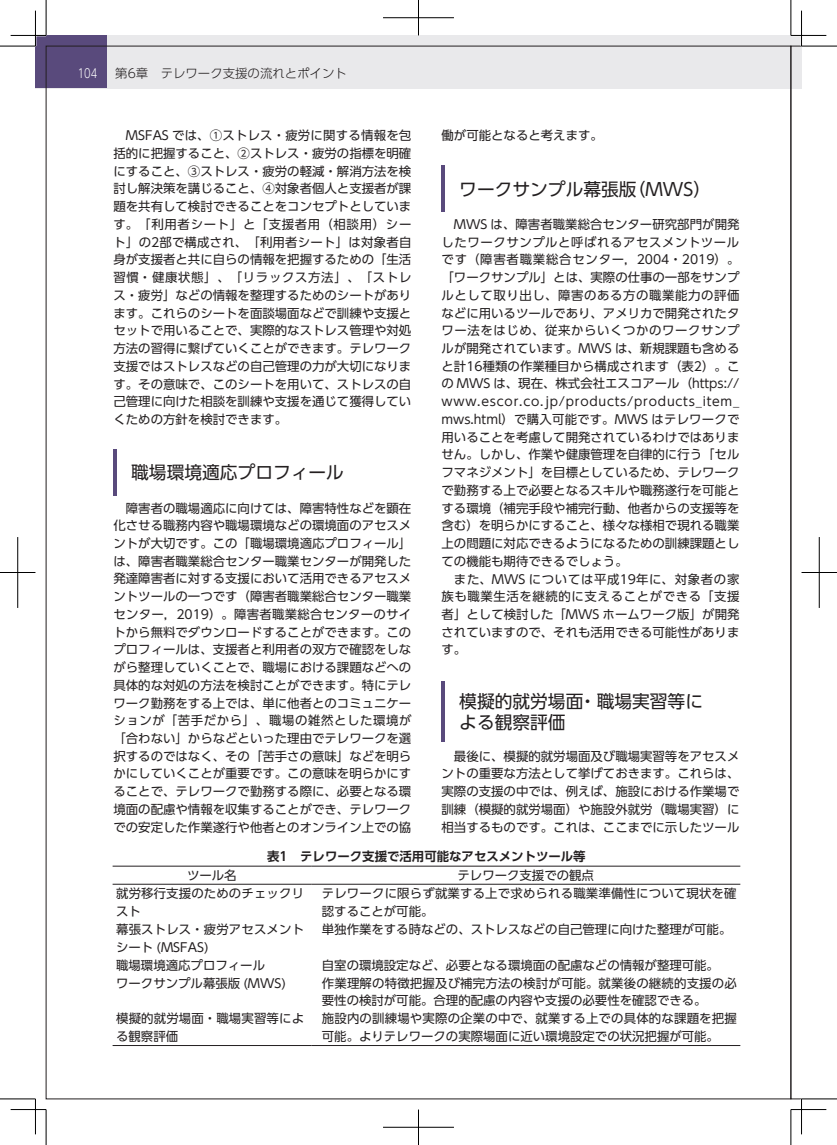
<style>
.page{position:relative;width:837px;height:1145px;background:#fff}
.page>*{position:absolute;margin:0;border:0;box-sizing:border-box;transform-origin:0 0}
.t1{font:17.75px/21.2px "UD Shin Go Pro";color:#231f20}
.t2{font:12.38px/17.8px "UD Shin Go Pro";color:#231f20}
.t3{font:700 12.38px "UD Shin Go Pro De";color:#231f20}
.t4{font:300 12.38px "UD Shin Go Pro";color:#231f20}
.t5{font:300 12.38px "UD Shin Go Pro";color:#fff;scale:.8 1}
</style>
<div class="page">
<div style="left:35px;top:35px;width:766px;height:54px;background:#e9e9eb"></div>
<div style="left:35px;top:35px;width:72px;height:53px;background:#594a7c"></div>
<hr style="left:113px;top:449px;width:4px;height:46px;background:#594a7c">
<hr style="left:441px;top:166px;width:4px;height:46px;background:#594a7c">
<hr style="left:441px;top:681px;width:4px;height:60px;background:#594a7c">
<hr style="left:112px;top:1045px;width:199px;height:1px;background:#231f20">
<hr style="left:311px;top:1045px;width:429px;height:1px;background:#231f20">
<hr style="left:112px;top:866px;width:199px;height:1px;background:#231f20">
<hr style="left:311px;top:866px;width:429px;height:1px;background:#231f20">
<hr style="left:112px;top:884px;width:199px;height:1px;background:#231f20">
<hr style="left:311px;top:884px;width:429px;height:1px;background:#231f20">
<svg style="left:790px;top:46px;width:11px;height:1053px"></svg>
<hr style="left:800px;top:11px;width:2px;height:35px;background:#fff">
<hr style="left:800px;top:1098px;width:2px;height:36px;background:#fff">
<hr style="left:0;top:46px;width:35px;height:1px;background:#000">
<hr style="left:801px;top:46px;width:35px;height:1px;background:#000">
<hr style="left:0;top:1098px;width:35px;height:1px;background:#000">
<hr style="left:801px;top:1098px;width:35px;height:1px;background:#000">
<hr style="left:46px;top:0;width:1px;height:35px;background:#000">
<hr style="left:46px;top:1109px;width:1px;height:35px;background:#000">
<hr style="left:790px;top:0;width:1px;height:35px;background:#000">
<hr style="left:790px;top:1109px;width:1px;height:35px;background:#000">
<hr style="left:11px;top:35px;width:35px;height:1px;background:#000">
<hr style="left:790px;top:35px;width:36px;height:1px;background:#000">
<hr style="left:11px;top:1109px;width:35px;height:1px;background:#000">
<hr style="left:790px;top:1109px;width:36px;height:1px;background:#000">
<hr style="left:35px;top:11px;width:1px;height:35px;background:#000">
<hr style="left:35px;top:1098px;width:1px;height:36px;background:#000">
<hr style="left:801px;top:11px;width:1px;height:35px;background:#000">
<hr style="left:801px;top:1098px;width:1px;height:36px;background:#000">
<hr style="left:383px;top:18px;width:71px;height:1px;background:#000">
<hr style="left:418px;top:0;width:1px;height:35px;background:#000">
<hr style="left:383px;top:1127px;width:71px;height:1px;background:#000">
<hr style="left:418px;top:1109px;width:1px;height:35px;background:#000">
<hr style="left:0;top:572px;width:35px;height:1px;background:#000">
<hr style="left:18px;top:537px;width:1px;height:71px;background:#000">
<hr style="left:801px;top:572px;width:35px;height:1px;background:#000">
<hr style="left:818px;top:537px;width:1px;height:71px;background:#000">
<p class="t5" style="left:78px;top:64px;width:26px">104</p>
<p class="t4" style="left:115px;top:64px;width:233px">第6章　テレワーク支援の流れとポイント</p>
<p class="t2" style="left:441px;top:126px;width:163px">働が可能となると考えます。</p>
<h1 class="t1" style="left:459px;top:178px;width:253px">ワークサンプル幕張版（MWS）</h1>
<p class="t2" style="left:441px;top:215px;width:299px;text-align:justify;text-indent:12px">MWS は、障害者職業総合センター研究部門が開発したワークサンプルと呼ばれるアセスメントツールです（障害者職業総合センター，2004・2019）。「ワークサンプル」とは、実際の仕事の一部をサンプルとして取り出し、障害のある方の職業能力の評価などに用いるツールであり、アメリカで開発されたタワー法をはじめ、従来からいくつかのワークサンプルが開発されています。MWS は、新規課題も含めると計16種類の作業種目から構成されます（表2）。この MWS は、現在、株式会社エスコアール（https:// www.escor.co.jp/products/products_item_ mws.html）で購入可能です。MWS はテレワークで用いることを考慮して開発されているわけではありません。しかし、作業や健康管理を自律的に行う「セルフマネジメント」を目標としているため、テレワークで勤務する上で必要となるスキルや職務遂行を可能とする環境（補完手段や補完行動、他者からの支援等を含む）を明らかにすること、様々な様相で現れる職業上の問題に対応できるようになるための訓練課題としての機能も期待できるでしょう。</p>
<p class="t2" style="left:441px;top:569px;width:299px;text-align:justify;text-indent:12px">また、MWS については平成19年に、対象者の家族も職業生活を継続的に支えることができる「支援者」として検討した「MWS ホームワーク版」が開発されていますので、それも活用できる可能性があります。</p>
<h1 class="t1" style="left:459px;top:690px;width:245px">模擬的就労場面・職場実習等による観察評価</h1>
<p class="t2" style="left:441px;top:746px;width:299px;text-align:justify;text-indent:12px">最後に、模擬的就労場面及び職場実習等をアセスメントの重要な方法として挙げておきます。これらは、実際の支援の中では、例えば、施設における作業場で訓練（模擬的就労場面）や施設外就労（職場実習）に相当するものです。これは、ここまでに示したツール</p>
<p class="t3" style="left:267px;top:846px;width:320px">表1　テレワーク支援で活用可能なアセスメントツール等</p>
<p class="t2" style="left:113px;top:126px;width:299px;text-align:justify;text-indent:12px">MSFAS では、①ストレス・疲労に関する情報を包括的に把握すること、②ストレス・疲労の指標を明確にすること、③ストレス・疲労の軽減・解消方法を検討し解決策を講じること、④対象者個人と支援者が課題を共有して検討できることをコンセプトとしています。「利用者シート」と「支援者用（相談用）シート」の2部で構成され、「利用者シート」は対象者自身が支援者と共に自らの情報を把握するための「生活習慣・健康状態」、「リラックス方法」、「ストレス・疲労」などの情報を整理するためのシートがあります。これらのシートを面談場面などで訓練や支援とセットで用いることで、実際的なストレス管理や対処方法の習得に繋げていくことができます。テレワーク支援ではストレスなどの自己管理の力が大切になります。その意味で、このシートを用いて、ストレスの自己管理に向けた相談を訓練や支援を通じて獲得していくための方針を検討できます。</p>
<h1 class="t1" style="left:131px;top:461px;width:214px">職場環境適応プロフィール</h1>
<p class="t2" style="left:113px;top:498px;width:299px;text-align:justify;text-indent:12px">障害者の職場適応に向けては、障害特性などを顕在化させる職務内容や職場環境などの環境面のアセスメントが大切です。この「職場環境適応プロフィール」は、障害者職業総合センター職業センターが開発した発達障害者に対する支援において活用できるアセスメントツールの一つです（障害者職業総合センター職業センター，2019）。障害者職業総合センターのサイトから無料でダウンロードすることができます。このプロフィールは、支援者と利用者の双方で確認をしながら整理していくことで、職場における課題などへの具体的な対処の方法を検討ことができます。特にテレワーク勤務をする上では、単に他者とのコミュニケーションが「苦手だから」、職場の雑然とした環境が「合わない」からなどといった理由でテレワークを選択するのではなく、その「苦手さの意味」などを明らかにしていくことが重要です。この意味を明らかにすることで、テレワークで勤務する際に、必要となる環境面の配慮や情報を収集することができ、テレワークでの安定した作業遂行や他者とのオンライン上での協</p>
<p class="t2" style="left:187px;top:866px;width:51px">ツール名</p>
<p class="t2" style="left:457px;top:866px;width:138px">テレワーク支援での観点</p>
<p class="t2" style="left:116px;top:884px;width:189px">就労移行支援のためのチェックリスト</p>
<p class="t2" style="left:322px;top:884px;width:416px">テレワークに限らず就業する上で求められる職業準備性について現状を確認することが可能。</p>
<p class="t2" style="left:116px;top:919px;width:189px">幕張ストレス・疲労アセスメントシート (MSFAS)</p>
<p class="t2" style="left:322px;top:919px;width:411px">単独作業をする時などの、ストレスなどの自己管理に向けた整理が可能。</p>
<p class="t2" style="left:116px;top:955px;width:150px">職場環境適応プロフィール</p>
<p class="t2" style="left:322px;top:955px;width:398px">自室の環境設定など、必要となる環境面の配慮などの情報が整理可能。</p>
<p class="t2" style="left:116px;top:973px;width:171px">ワークサンプル幕張版 (MWS)</p>
<p class="t2" style="left:322px;top:973px;width:416px">作業理解の特徴把握及び補完方法の検討が可能。就業後の継続的支援の必要性の検討が可能。合理的配慮の内容や支援の必要性を確認できる。</p>
<p class="t2" style="left:116px;top:1009px;width:189px">模擬的就労場面・職場実習等による観察評価</p>
<p class="t2" style="left:322px;top:1009px;width:416px">施設内の訓練場や実際の企業の中で、就業する上での具体的な課題を把握可能。よりテレワークの実際場面に近い環境設定での状況把握が可能。</p>
</div>
